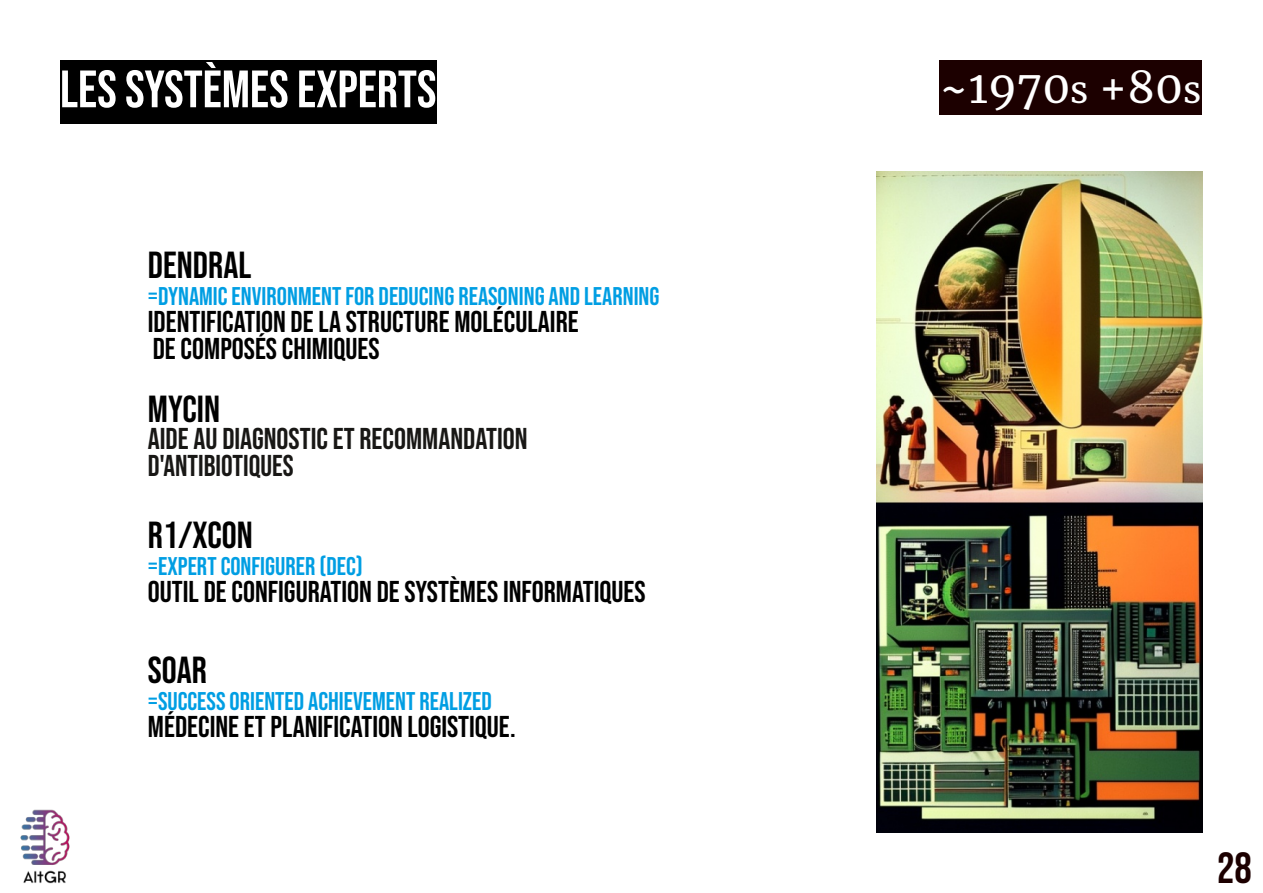
<style>
.page{position:relative;width:1263px;height:893px;background:#fff}
.page>*{position:absolute;margin:0;border:0;box-sizing:border-box;transform-origin:0 0}
.t1{font:52.5px "Bebas Neue";color:#fff}
.t2{font:43.5px "Merriweather";color:#fff}
.t3{font:43.5px "Bebas Neue";color:#1c0000}
.t4{font:37.5px "Bebas Neue";color:#000}
.t5{font:30px/27px "Bebas Neue";color:#000}
.t6{font:30px/27px "Bebas Neue";color:#181715}
.t7{font:25.5px "Bebas Neue";color:#009ee3}
.s1{font-size:36px}
</style>
<div class="page">
<div style="left:939px;top:60px;width:262px;height:55px;background:#1c0000"></div>
<img style="left:876px;top:171px;width:327px;height:662px">
<div style="left:60px;top:60px;width:376px;height:63px;background:#000"></div>
<img style="left:20px;top:809px;width:50px;height:75px">
<h1 class="t1" style="left:60px;top:60px;width:378px">LES SYSTÈMES EXPERTS</h1>
<p class="t4" style="left:148px;top:244px;width:105px">DENDRAL</p>
<p class="t7" style="left:148px;top:282px;width:513px">=DYNAMIC ENVIRONMENT FOR DEDUCING REASONING AND LEARNING</p>
<p class="t5" style="left:148px;top:310px;width:432px">IDENTIFICATION DE LA STRUCTURE MOLÉCULAIRE<br>DE COMPOSÉS CHIMIQUES</p>
<p class="t4" style="left:148px;top:388px;width:74px">MYCIN</p>
<p class="t6" style="left:148px;top:426px;width:381px">AIDE AU DIAGNOSTIC ET RECOMMANDATION<br>D'ANTIBIOTIQUES</p>
<p class="t4" style="left:148px;top:514px;width:106px">R1/XCON</p>
<p class="t7" style="left:148px;top:552px;width:216px">=EXPERT CONFIGURER (DEC)</p>
<p class="t5" style="left:148px;top:579px;width:499px">OUTIL DE CONFIGURATION DE SYSTÈMES INFORMATIQUES</p>
<p class="t4" style="left:148px;top:649px;width:61px">SOAR</p>
<p class="t7" style="left:148px;top:687px;width:345px">=SUCCESS ORIENTED ACHIEVEMENT REALIZED</p>
<p class="t5" style="left:148px;top:715px;width:369px">MÉDECINE ET PLANIFICATION LOGISTIQUE.</p>
<h2 class="t2" style="left:939px;top:60px;width:264px">~1970<span class="s1">s</span> +80<span class="s1">s</span></h2>
<h2 class="t3" style="left:1217px;top:844px;width:36px">28</h2>
</div>
